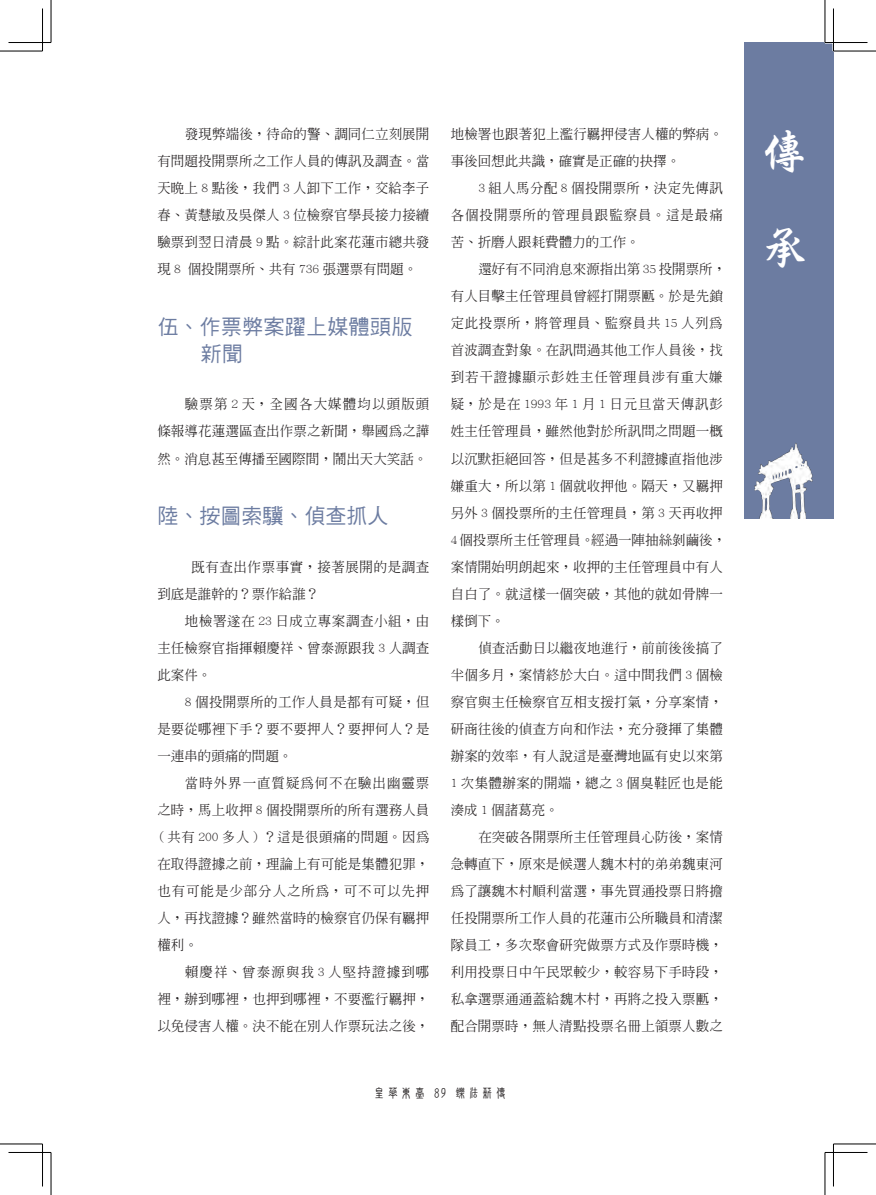
<style>
.page{position:relative;width:876px;height:1195px;background:#fff}
.page>*{position:absolute;margin:0;border:0;box-sizing:border-box;transform-origin:0 0}
.t1{font:48px/96px "DF Xing Kai W5 WIN BF";color:#fff}
.內文--壹{font:21px/27px "DF Hei W5 WIN BF";letter-spacing:.015em;color:#6c7ca1}
.內文1{font:500 13.5px/27px "Inn Ming";letter-spacing:.01em;color:#231f20;text-align:justify}
.內文1-2{font:500 13.5px/27px "Inn Ming";letter-spacing:.04em;color:#231f20}
.t2{font:13.5px "DF New Chuan W5 WIN BF";color:#231f20}
</style>
<div class="page">
<div style="left:744px;top:43px;width:89px;height:476px;background:#6c7ca1"></div>
<img style="left:754px;top:443px;width:59px;height:76px">
<hr style="left:825px;top:41px;width:42px;height:3px;background:#fff">
<hr style="left:832px;top:9px;width:2px;height:42px;background:#fff">
<hr style="left:0;top:51px;width:43px;height:1px;background:#000">
<hr style="left:833px;top:51px;width:43px;height:1px;background:#000">
<hr style="left:0;top:1144px;width:43px;height:1px;background:#000">
<hr style="left:833px;top:1144px;width:43px;height:1px;background:#000">
<hr style="left:51px;top:0;width:1px;height:43px;background:#000">
<hr style="left:51px;top:1152px;width:1px;height:43px;background:#000">
<hr style="left:825px;top:0;width:1px;height:43px;background:#000">
<hr style="left:825px;top:1152px;width:1px;height:43px;background:#000">
<hr style="left:9px;top:42px;width:42px;height:1px;background:#000">
<hr style="left:825px;top:42px;width:42px;height:1px;background:#000">
<hr style="left:9px;top:1152px;width:42px;height:1px;background:#000">
<hr style="left:825px;top:1152px;width:42px;height:1px;background:#000">
<hr style="left:42px;top:9px;width:1px;height:42px;background:#000">
<hr style="left:42px;top:1144px;width:1px;height:42px;background:#000">
<hr style="left:833px;top:9px;width:1px;height:42px;background:#000">
<hr style="left:833px;top:1144px;width:1px;height:42px;background:#000">
<p class="內文1" style="left:157px;top:121px;width:274px;text-indent:28px">發現弊端後，待命的警、調同仁立刻展開有問題投開票所之工作人員的傳訊及調查。當天晚上 8 點後，我們 3 人卸下工作，交給李子春、黃慧敏及吳傑人 3 位檢察官學長接力接續驗票到翌日清晨 9 點。綜計此案花蓮市總共發現 8 個投開票所、共有 736 張選票有問題。</p>
<p class="內文--壹" style="left:201px;top:314px;width:213px;text-indent:-43px">伍、作票弊案躍上媒體頭版新聞</p>
<p class="內文1" style="left:157px;top:391px;width:274px;text-indent:28px">驗票第 2 天，全國各大媒體均以頭版頭條報導花蓮選區查出作票之新聞，舉國為之譁然。消息甚至傳播至國際間，鬧出天大笑話。</p>
<p class="內文--壹" style="left:157px;top:503px;width:233px">陸、按圖索驥、偵查抓人</p>
<p class="內文1-2" style="left:157px;top:553px;width:274px;text-indent:34px">既有查出作票事實，接著展開的是調查到底是誰幹的？票作給誰？</p>
<p class="內文1" style="left:157px;top:607px;width:274px;text-indent:28px">地檢署遂在 23 日成立專案調查小組，由主任檢察官指揮賴慶祥、曾泰源跟我 3 人調查此案件。</p>
<p class="內文1" style="left:157px;top:688px;width:274px;text-indent:28px">8 個投開票所的工作人員是都有可疑，但是要從哪裡下手？要不要押人？要押何人？是一連串的頭痛的問題。</p>
<p class="內文1" style="left:157px;top:769px;width:274px;text-indent:28px">當時外界一直質疑為何不在驗出幽靈票之時，馬上收押 8 個投開票所的所有選務人員( 共有 200 多人 ) ？這是很頭痛的問題。因為在取得證據之前，理論上有可能是集體犯罪，也有可能是少部分人之所為，可不可以先押人，再找證據？雖然當時的檢察官仍保有羈押權利。</p>
<p class="內文1" style="left:157px;top:958px;width:274px;text-indent:28px">賴慶祥、曾泰源與我 3 人堅持證據到哪裡，辦到哪裡，也押到哪裡，不要濫行羈押，以免侵害人權。決不能在別人作票玩法之後，</p>
<p class="內文1" style="left:451px;top:121px;width:274px">地檢署也跟著犯上濫行羈押侵害人權的弊病。事後回想此共識，確實是正確的抉擇。</p>
<p class="內文1" style="left:451px;top:175px;width:274px;text-indent:28px">3 組人馬分配 8 個投開票所，決定先傳訊各個投開票所的管理員跟監察員。這是最痛苦、折磨人跟耗費體力的工作。</p>
<p class="內文1" style="left:451px;top:256px;width:277px;text-align:left;text-indent:28px">還好有不同消息來源指出第 35 投開票所，有人目擊主任管理員曾經打開票匭。於是先鎖定此投票所，將管理員、監察員共 15 人列為首波調查對象。在訊問過其他工作人員後，找到若干證據顯示彭姓主任管理員涉有重大嫌疑，於是在 1993 年 1 月 1 日元旦當天傳訊彭姓主任管理員，雖然他對於所訊問之問題一概以沉默拒絕回答，但是甚多不利證據直指他涉嫌重大，所以第 1 個就收押他。隔天，又羈押另外 3 個投票所的主任管理員，第 3 天再收押<br>4個投票所主任管理員。經過一陣抽絲剝繭後，案情開始明朗起來，收押的主任管理員中有人自白了。就這樣一個突破，其他的就如骨牌一樣倒下。</p>
<p class="內文1" style="left:451px;top:634px;width:274px;text-indent:28px">偵查活動日以繼夜地進行，前前後後搞了半個多月，案情終於大白。這中間我們 3 個檢察官與主任檢察官互相支援打氣，分享案情，研商往後的偵查方向和作法，充分發揮了集體辦案的效率，有人說這是臺灣地區有史以來第1 次集體辦案的開端，總之 3 個臭鞋匠也是能湊成 1 個諸葛亮。</p>
<p class="內文1" style="left:451px;top:823px;width:274px;text-indent:28px">在突破各開票所主任管理員心防後，案情急轉直下，原來是候選人魏木村的弟弟魏東河為了讓魏木村順利當選，事先買通投票日將擔任投開票所工作人員的花蓮市公所職員和清潔隊員工，多次聚會研究做票方式及作票時機，利用投票日中午民眾較少，較容易下手時段，私拿選票通通蓋給魏木村，再將之投入票匭，配合開票時，無人清點投票名冊上領票人數之</p>
<p class="t2" style="left:373px;top:1086px;width:136px">皇華東臺 89 鑠法薪傳</p>
<h1 class="t1" style="left:760px;top:104px;width:46px">傳承</h1>
</div>
